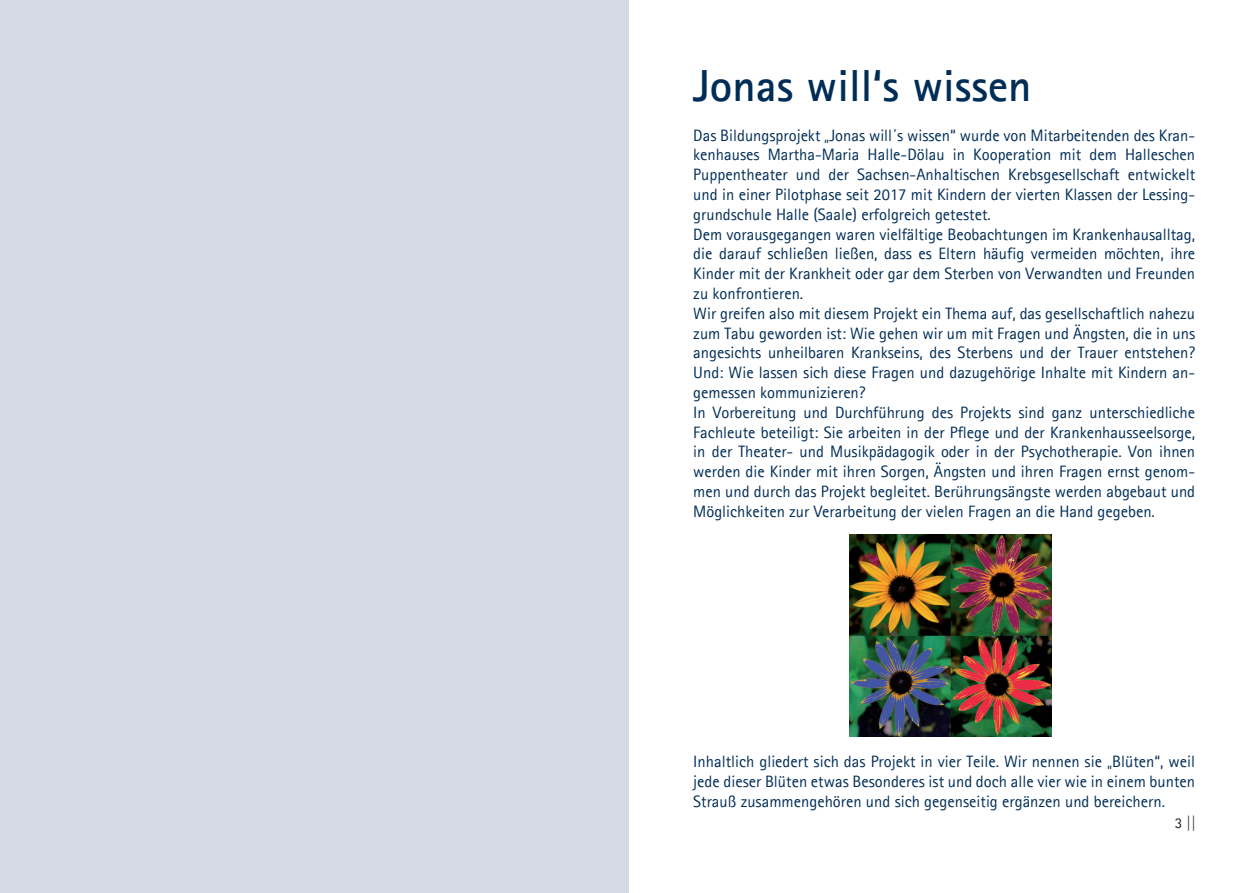
<style>
.page{position:relative;width:1259px;height:893px;background:#fff}
.page>*{position:absolute;margin:0;border:0;box-sizing:border-box;transform-origin:0 0}
.t1{font:700 45px "Agfa Rotis Sans Serif";color:#002d56}
.t2{font:16.5px/19.8px "Agfa Rotis Sans Serif";color:#002d56;text-align:justify}
.t3{font:15px "Agfa Rotis Sans Serif";color:#231f20}
</style>
<div class="page">
<div style="left:0;top:0;width:629px;height:893px;background:#d6dae5"></div>
<img style="left:849px;top:535px;width:202px;height:202px">
<p class="t1" style="left:693px;top:57px;width:340px">Jonas will‘s wissen</p>
<p class="t2" style="left:693px;top:125px;width:503px">Das Bildungsprojekt „Jonas will´s wissen“ wurde von Mitarbeitenden des Kran&shy;kenhauses Martha-Maria Halle-Dölau in Kooperation mit dem Halleschen Puppentheater und der Sachsen-Anhaltischen Krebsgesellschaft entwickelt und in einer Pilotphase seit 2017 mit Kindern der vierten Klassen der Lessing&shy;grundschule Halle (Saale) erfolgreich getestet.</p>
<p class="t2" style="left:693px;top:224px;width:503px">Dem vorausgegangen waren vielfältige Beobachtungen im Krankenhausalltag, die darauf schließen ließen, dass es Eltern häufig vermeiden möchten, ihre Kinder mit der Krankheit oder gar dem Sterben von Verwandten und Freunden zu konfrontieren.</p>
<p class="t2" style="left:693px;top:303px;width:503px">Wir greifen also mit diesem Projekt ein Thema auf, das gesellschaftlich nahezu zum Tabu geworden ist: Wie gehen wir um mit Fragen und Ängsten, die in uns angesichts unheilbaren Krankseins, des Sterbens und der Trauer entstehen?<br>Und: Wie lassen sich diese Fragen und dazugehörige Inhalte mit Kindern an&shy;gemessen kommunizieren?</p>
<p class="t2" style="left:693px;top:402px;width:503px">In Vorbereitung und Durchführung des Projekts sind ganz unterschiedliche Fachleute beteiligt: Sie arbeiten in der Pflege und der Krankenhausseelsorge, in der Theater- und Musikpädagogik oder in der Psychotherapie. Von ihnen werden die Kinder mit ihren Sorgen, Ängsten und ihren Fragen ernst genom&shy;men und durch das Projekt begleitet. Berührungsängste werden abgebaut und Möglichkeiten zur Verarbeitung der vielen Fragen an die Hand gegeben.</p>
<p class="t2" style="left:693px;top:751px;width:503px">Inhaltlich gliedert sich das Projekt in vier Teile. Wir nennen sie „Blüten“, weil jede dieser Blüten etwas Besonderes ist und doch alle vier wie in einem bunten Strauß zusammengehören und sich gegenseitig ergänzen und bereichern.</p>
<p class="t3" style="left:1174px;top:814px;width:23px">3 ||</p>
</div>
